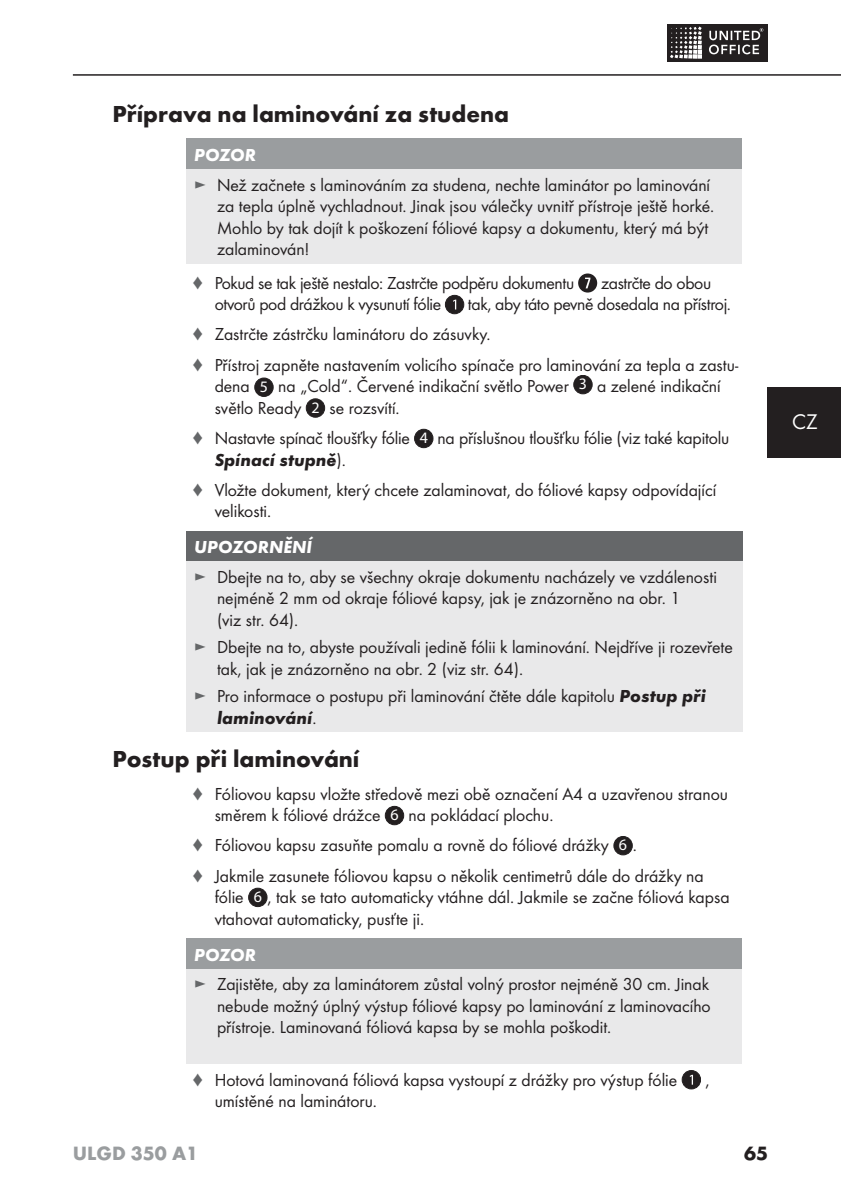
<style>
.page{position:relative;width:841px;height:1191px;background:#fff}
.page>*{position:absolute;margin:0;border:0;box-sizing:border-box;transform-origin:0 0}
.t1{font:700 24px "Futura";color:#231f20}
.t2{font:22px "Futura Boo";color:#fff}
.t3{font:700 20px "Futura";color:#9a9d9f}
.t4{font:700 20px "Futura";color:#231f20}
.t5{font:18px/21.6px "Futura Boo";color:#231f20}
.t6{font:18px "Futura Boo";letter-spacing:-.02em;color:#231f20}
.t7{font:italic 700 18px "Futura";color:#231f20}
.t8{font:italic 700 18px "Futura";color:#fff}
.s1{color:#656769}
.s2{font-family:"Myriad";font-size:16px;color:#fff}
.s3{font-family:"Futura Boo";font-weight:400;font-style:normal}
.s4{font-family:"Futura";font-weight:700;font-style:italic}
</style>
<div class="page">
<hr style="left:73px;top:74px;width:768px;height:2px;background:#231f20">
<div style="left:667px;top:24px;width:100px;height:37px;background:#231f20"></div>
<svg style="left:670px;top:27px;width:32px;height:32px"></svg>
<svg style="left:709px;top:28px;width:54px;height:26px"></svg>
<div style="left:768px;top:387px;width:73px;height:71px;background:#231f20"></div>
<div style="left:186px;top:139px;width:555px;height:30px;background:#9a9d9f"></div>
<div style="left:186px;top:169px;width:555px;height:95px;background:#e9e9ea"></div>
<svg style="left:578px;top:273px;width:19px;height:19px"></svg>
<div style="left:445px;top:295px;width:19px;height:19px;background:#231f20;border-radius:50%"></div>
<div style="left:445px;top:295px;width:19px;height:19px;border:1px solid #231f20;border-radius:50%"></div>
<svg style="left:453px;top:299px;width:3px;height:10px"></svg>
<div style="left:255px;top:378px;width:18px;height:18px;background:#231f20;border-radius:50%"></div>
<div style="left:254px;top:377px;width:19px;height:20px;border:1px solid #231f20;border-radius:50%"></div>
<div style="left:574px;top:375px;width:18px;height:19px;background:#231f20;border-radius:50%"></div>
<div style="left:573px;top:375px;width:19px;height:19px;border:1px solid #231f20;border-radius:50%"></div>
<div style="left:306px;top:399px;width:19px;height:18px;background:#231f20;border-radius:50%"></div>
<div style="left:306px;top:398px;width:19px;height:19px;border:1px solid #231f20;border-radius:50%"></div>
<div style="left:414px;top:429px;width:19px;height:18px;background:#231f20;border-radius:50%"></div>
<div style="left:414px;top:429px;width:19px;height:19px;border:1px solid #231f20;border-radius:50%"></div>
<div style="left:186px;top:531px;width:556px;height:30px;background:#656769"></div>
<div style="left:186px;top:561px;width:556px;height:170px;background:#e9e9ea"></div>
<div style="left:385px;top:806px;width:19px;height:18px;background:#231f20;border-radius:50%"></div>
<div style="left:385px;top:806px;width:19px;height:19px;border:1px solid #231f20;border-radius:50%"></div>
<div style="left:614px;top:836px;width:18px;height:18px;background:#231f20;border-radius:50%"></div>
<div style="left:613px;top:836px;width:19px;height:19px;border:1px solid #231f20;border-radius:50%"></div>
<div style="left:249px;top:888px;width:18px;height:18px;background:#231f20;border-radius:50%"></div>
<div style="left:248px;top:887px;width:19px;height:20px;border:1px solid #231f20;border-radius:50%"></div>
<div style="left:186px;top:938px;width:555px;height:30px;background:#9a9d9f"></div>
<div style="left:186px;top:968px;width:555px;height:95px;background:#e9e9ea"></div>
<div style="left:682px;top:1070px;width:18px;height:18px;background:#231f20;border-radius:50%"></div>
<div style="left:682px;top:1070px;width:19px;height:19px;border:1px solid #231f20;border-radius:50%"></div>
<svg style="left:689px;top:1074px;width:4px;height:10px"></svg>
<h1 class="t1" style="left:113px;top:105px;width:398px">Příprava na laminování za studena</h1>
<p class="t8" style="left:194px;top:148px;width:63px">POZOR</p>
<p class="t5" style="left:217px;top:175px;width:499px;text-indent:-23px"><span class="s1">►</span> Než začnete s laminováním za studena, nechte laminátor po laminování za tepla úplně vychladnout. Jinak jsou válečky uvnitř přístroje ještě horké.<br>Mohlo by tak dojít k poškození fóliové kapsy a dokumentu, který má být zalaminován!</p>
<p class="t6" style="left:192px;top:274px;width:384px"><span class="s1">♦</span> Pokud se tak ještě nestalo: Zastrčte podpěru dokumentu</p>
<p class="t6" style="left:601px;top:274px;width:112px">zastrčte do obou</p>
<p class="t6" style="left:215px;top:296px;width:228px">otvorů pod drážkou k vysunutí fólie</p>
<p class="t5" style="left:192px;top:290px;width:548px;line-height:30.2px;text-indent:276px">tak, aby táto pevně dosedala na přístroj. <span class="s1">♦</span> Zastrčte zástrčku laminátoru do zásuvky.<br><span class="s1">♦</span> Přístroj zapněte nastavením volicího spínače pro laminování za tepla a zastu-</p>
<p class="t5" style="left:215px;top:376px;width:507px">dena <span class="s2">5</span> na „Cold“. Červené indikační světlo Power <sup>3</sup> a zelené indikační světlo Ready <span class="s2">2</span> se rozsvítí.</p>
<p class="t5" style="left:192px;top:428px;width:539px"><span class="s1">♦</span> Nastavte spínač tloušťky fólie <span class="s2">4</span> na příslušnou tloušťku fólie (viz také kapitolu</p>
<p class="t7" style="left:215px;top:452px;width:133px">Spínací stupně<span class="s3">).</span></p>
<p class="t5" style="left:215px;top:480px;width:503px;text-indent:-23px"><span class="s1">♦</span> Vložte dokument, který chcete zalaminovat, do fóliové kapsy odpovídající velikosti.</p>
<p class="t8" style="left:194px;top:540px;width:119px">UPOZORNĚNÍ</p>
<p class="t5" style="left:217px;top:567px;width:501px;text-indent:-23px"><span class="s1">►</span> Dbejte na to, aby se všechny okraje dokumentu nacházely ve vzdálenosti nejméně 2 mm od okraje fóliové kapsy, jak je znázorněno na obr. 1<br>(viz str. 64).</p>
<p class="t5" style="left:217px;top:637px;width:517px;text-indent:-23px"><span class="s1">►</span> Dbejte na to, abyste používali jedině fólii k laminování. Nejdříve ji rozevřete tak, jak je znázorněno na obr. 2 (viz str. 64).</p>
<p class="t5" style="left:194px;top:686px;width:513px"><span class="s1">►</span> Pro informace o postupu při laminování čtěte dále kapitolu <span class="s4">Postup při</span></p>
<p class="t7" style="left:217px;top:710px;width:101px">laminování<span class="s3">.</span></p>
<h1 class="t1" style="left:113px;top:749px;width:248px">Postup při laminování</h1>
<p class="t5" style="left:215px;top:783px;width:515px;text-indent:-23px"><span class="s1">♦</span> Fóliovou kapsu vložte středově mezi obě označení A4 a uzavřenou stranou směrem k fóliové drážce <span class="s2">6</span> na pokládací plochu.</p>
<p class="t5" style="left:192px;top:831px;width:513px;line-height:30.2px"><span class="s1">♦</span> Fóliovou kapsu zasuňte pomalu a rovně do fóliové drážky <span class="s2">6</span> .<br><span class="s1">♦</span> Jakmile zasunete fóliovou kapsu o několik centimetrů dále do drážky na</p>
<p class="t5" style="left:215px;top:887px;width:516px">fólie <span class="s2">6</span> , tak se tato automaticky vtáhne dál. Jakmile se začne fóliová kapsa vtahovat automaticky, pusťte ji.</p>
<p class="t8" style="left:194px;top:947px;width:63px">POZOR</p>
<p class="t5" style="left:217px;top:974px;width:495px;text-align:justify;text-indent:-23px"><span class="s1">►</span> Zajistěte, aby za laminátorem zůstal volný prostor nejméně 30 cm. Jinak nebude možný úplný výstup fóliové kapsy po laminování z laminovacího přístroje. Laminovaná fóliová kapsa by se mohla poškodit.</p>
<p class="t5" style="left:192px;top:1069px;width:487px"><span class="s1">♦</span> Hotová laminovaná fóliová kapsa vystoupí z drážky pro výstup fólie</p>
<p class="t5" style="left:705px;top:1069px;width:6px">,</p>
<p class="t5" style="left:215px;top:1091px;width:164px">umístěné na laminátoru.</p>
<p class="t3" style="left:73px;top:1144px;width:127px">ULGD 350 A1</p>
<p class="t4" style="left:744px;top:1145px;width:25px">65</p>
<p class="t2" style="left:792px;top:412px;width:27px">CZ</p>
</div>
